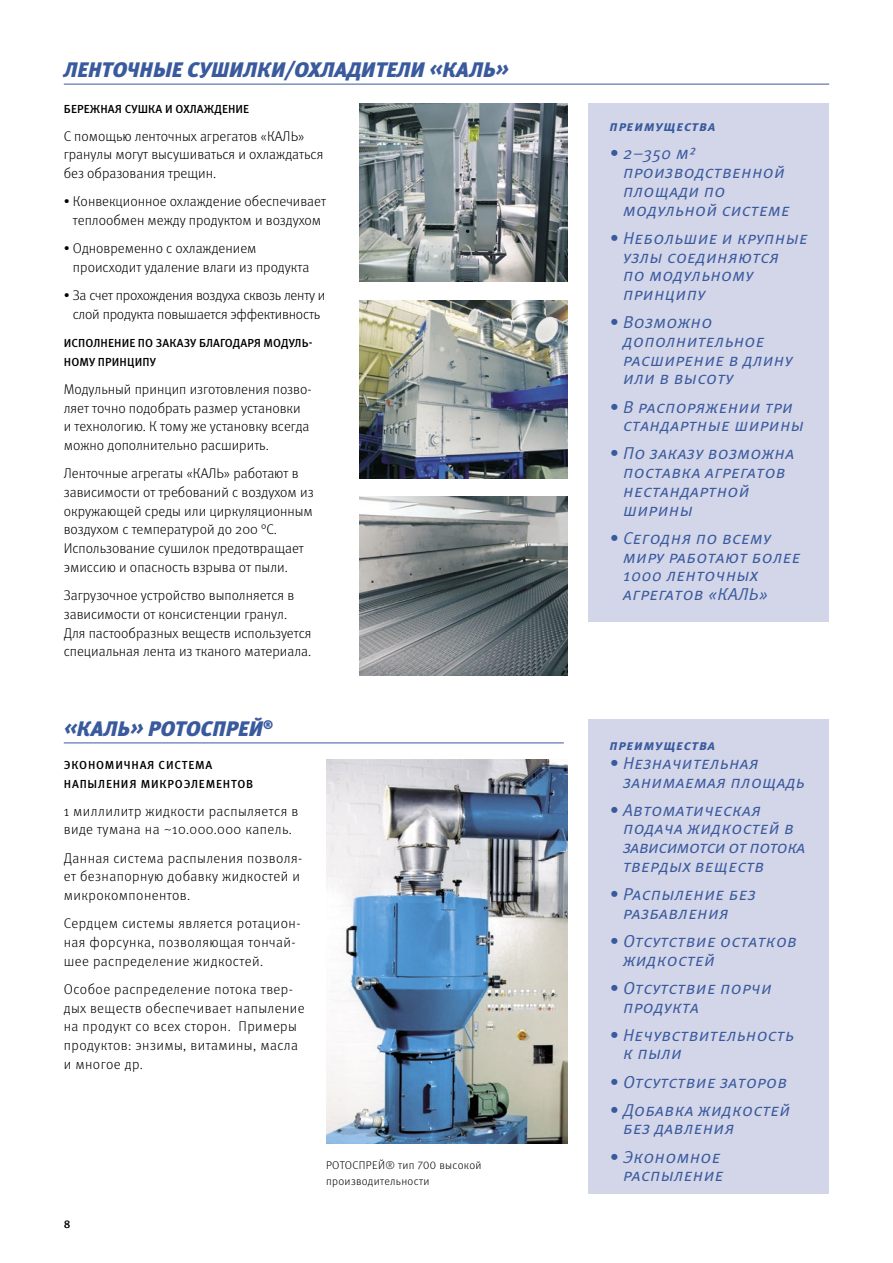
<style>
.page{position:relative;width:893px;height:1263px;background:#fff}
.page>*{position:absolute;margin:0;border:0;box-sizing:border-box;transform-origin:0 0}
.t1{font:italic 900 21px "Meta Pro";letter-spacing:.005em;color:#3a5a9e}
.t2{font:17.25px/18.8px "Meta Pro Norm Ita";letter-spacing:.02em;color:#3a5a9e}
.t3{font:17.25px/18.8px "Meta Pro Norm Ita";letter-spacing:.04em;color:#3a5a9e}
.t4{font:17.25px/18.8px "Meta Pro Norm Ita";letter-spacing:.055em;color:#3a5a9e}
.t5{font:17.25px/18.8px "Meta Pro Norm Ita";letter-spacing:.07em;color:#3a5a9e}
.t6{font:300 14.1px/18.8px "Meta Pro";color:#000}
.t7{font:300 14.1px/18.8px "Meta Pro";letter-spacing:.03em;color:#000}
.t8{font:italic 700 14.1px "Meta Pro";letter-spacing:.06em;color:#3a5a9e}
.t9{font:500 11.7px/18.8px "Meta Pro";letter-spacing:.01em;color:#000}
.t10{font:500 11.7px/18.8px "Meta Pro";letter-spacing:.07em;color:#000}
.t11{font:300 11.25px/15.8px "Meta Pro";letter-spacing:.03em;color:#000}
.t12{font:500 11.25px "Meta Pro";color:#000}
</style>
<div class="page">
<hr style="left:64px;top:84px;width:765px;height:1px;background:#3a5a9e">
<hr style="left:64px;top:743px;width:500px;height:1px;background:#3a5a9e">
<img style="left:360px;top:103px;width:207px;height:178px">
<img style="left:360px;top:300px;width:207px;height:178px">
<img style="left:360px;top:497px;width:207px;height:178px">
<img style="left:326px;top:759px;width:241px;height:385px">
<div style="left:588px;top:103px;width:241px;height:518px;background:#d3d6e9"></div>
<div style="left:588px;top:720px;width:241px;height:474px;background:#d3d6e9"></div>
<h1 class="t1" style="left:64px;top:53px;width:447px">ЛЕНТОЧНЫЕ СУШИЛКИ/ОХЛАДИТЕЛИ «КАЛЬ»</h1>
<p class="t9" style="left:64px;top:98px;width:187px">БЕРЕЖНАЯ СУШКА И ОХЛАЖДЕНИЕ</p>
<p class="t6" style="left:64px;top:126px;width:261px">С помощью ленточных агрегатов «КАЛЬ» гранулы могут высушиваться и охлаждаться без образования трещин.</p>
<p class="t6" style="left:64px;top:191px;width:264px;text-align:center">• Конвекционное охлаждение обеспечивает теплообмен между продуктом и воздухом</p>
<p class="t6" style="left:73px;top:238px;width:238px;text-indent:-9px">• Одновременно с охлаждением происходит удаление влаги из продукта</p>
<p class="t6" style="left:64px;top:285px;width:263px;text-align:center">• За счет прохождения воздуха сквозь ленту и слой продукта повышается эффективность</p>
<p class="t9" style="left:64px;top:333px;width:250px">ИСПОЛНЕНИЕ ПО ЗАКАЗУ БЛАГОДАРЯ МОДУЛЬ-<br>НОМУ ПРИНЦИПУ</p>
<p class="t6" style="left:64px;top:379px;width:249px">Модульный принцип изготовления позво&shy;ляет точно подобрать размер установки и технологию. К тому же установку всегда можно дополнительно расширить.</p>
<p class="t6" style="left:64px;top:463px;width:251px">Ленточные агрегаты «КАЛЬ» работают в зависимости от требований с воздухом из окружающей среды или циркуляционным воздухом с температурой до 200 °C.<br>Использование сушилок предотвращает эмиссию и опасность взрыва от пыли.</p>
<p class="t6" style="left:64px;top:585px;width:249px">Загрузочное устройство выполняется в зависимости от консистенции гранул.<br>Для пастообразных веществ используется специальная лента из тканого материала.</p>
<h1 class="t1" style="left:64px;top:712px;width:211px">«КАЛЬ» РОТОСПРЕЙ<sup>®</sup></h1>
<p class="t10" style="left:64px;top:755px;width:191px">ЭКОНОМИЧНАЯ СИСТЕМА<br>НАПЫЛЕНИЯ МИКРОЭЛЕМЕНТОВ</p>
<p class="t7" style="left:64px;top:801px;width:236px">1 миллилитр жидкости распыляется в виде тумана на ~10.000.000 капель.</p>
<p class="t7" style="left:64px;top:848px;width:240px">Данная система распыления позволя&shy;ет безнапорную добавку жидкостей и микрокомпонентов.</p>
<p class="t7" style="left:64px;top:913px;width:238px">Сердцем системы является ротацион&shy;ная форсунка, позволяющая тончай&shy;шее распределение жидкостей.</p>
<p class="t7" style="left:64px;top:979px;width:242px">Особое распределение потока твер&shy;дых веществ обеспечивает напыление на продукт со всех сторон. Примеры продуктов: энзимы, витамины, масла и многое др.</p>
<p class="t12" style="left:64px;top:1216px;width:8px">8</p>
<p class="t11" style="left:326px;top:1156px;width:157px">РОТОСПРЕЙ® тип 700 высокой производительности</p>
<p class="t8" style="left:609px;top:115px;width:107px">преимущества</p>
<p class="t2" style="left:623px;top:143px;width:168px;text-indent:-14px">• 2–350 м² производственной площади по модульной системе</p>
<p class="t3" style="left:623px;top:227px;width:186px;text-indent:-14px">• Небольшие и крупные узлы соединяются<br>по модульному принципу</p>
<p class="t4" style="left:623px;top:312px;width:171px;text-indent:-14px">• Возможно дополнительное расширение в длину или в высоту</p>
<p class="t2" style="left:623px;top:396px;width:182px;text-indent:-14px">• В распоряжении три стандартные ширины</p>
<p class="t2" style="left:623px;top:443px;width:173px;text-indent:-14px">• По заказу возможна поставка агрегатов нестандартной ширины</p>
<p class="t2" style="left:623px;top:527px;width:179px;text-indent:-14px">• Сегодня по всему миру работают более<br>1000 ленточных агрегатов «КАЛЬ»</p>
<p class="t8" style="left:609px;top:734px;width:107px">преимущества</p>
<p class="t2" style="left:623px;top:752px;width:183px;text-indent:-14px">• Незначительная занимаемая площадь</p>
<p class="t2" style="left:623px;top:799px;width:184px;text-indent:-14px">• Автоматическая подача жидкостей в зависимотси от потока твердых веществ</p>
<p class="t2" style="left:623px;top:884px;width:134px;text-indent:-14px">• Распыление без разбавления</p>
<p class="t5" style="left:623px;top:930px;width:175px;text-indent:-14px">• Отсутствие остатков жидкостей</p>
<p class="t2" style="left:623px;top:977px;width:150px;text-indent:-14px">• Отсутствие порчи продукта</p>
<p class="t3" style="left:623px;top:1024px;width:172px;text-indent:-14px">• Нечувствительность к пыли</p>
<p class="t3" style="left:609px;top:1071px;width:179px">• Отсутствие заторов</p>
<p class="t2" style="left:623px;top:1099px;width:169px;text-indent:-14px">• Добавка жидкостей без давления</p>
<p class="t3" style="left:609px;top:1146px;width:116px;text-align:right">• Экономное распыление</p>
</div>
